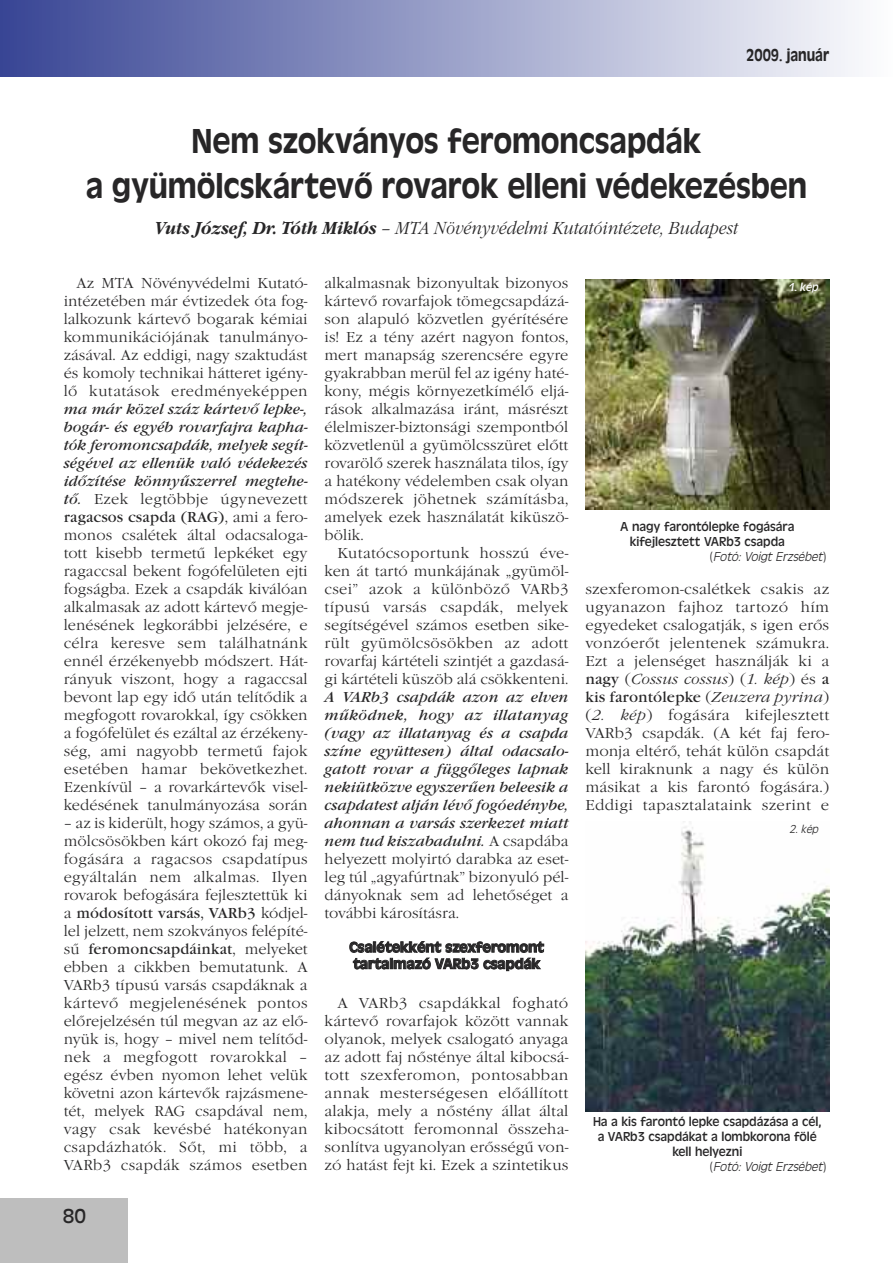
<style>
.page{position:relative;width:893px;height:1263px;background:#fff}
.page>*{position:absolute;margin:0;border:0;box-sizing:border-box;transform-origin:0 0}
.t1{font:500 36px/45.2px "Antique Oli TCE";letter-spacing:-.005em;color:#272627;text-align:center;scale:.9 1}
.t2{font:21px "Antique Oli TCE";color:#272627}
.t3{font:18px "Garamond Itc TCE Ligh Ital";letter-spacing:-.005em;color:#272627;scale:.9 1}
.t4{font:500 18px "Antique Oli TCE";color:#272627;scale:.8 1}
.t5{font:15px/18px "Garamond Itc TCE Ligh";letter-spacing:.005em;color:#272627;text-align:justify}
.t6{font:italic 15px/18px "Garamond Itc TCE";letter-spacing:.005em;color:#272627;text-align:justify}
.t7{font:15px "Garamond Itc TCE";letter-spacing:.005em;color:#272627}
.t8{font:500 15px/16.5px "Antique Oli TCE";color:#272627}
.t9{font:15px "Garamond Itc TCE Ligh Ital";letter-spacing:.005em;color:#272627}
.t10{font:15px "Garamond Itc TCE Ligh";letter-spacing:.025em;color:#272627}
.t11{font:13.5px/15px "Antique Oli TCE";letter-spacing:-.005em;color:#272627;text-align:center}
.t12{font:italic 13.5px "Antique Oli TCE Ligh";color:#272627}
.t13{font:italic 12px "Antique Oli TCE";color:#fff}
.t14{font:italic 12px "Antique Oli TCE Ligh";color:#272627}
.s1{font-family:"Garamond Itc TCE";font-weight:700;font-style:italic}
.s2{font-family:"Garamond Itc TCE";font-style:italic}
.s3{font-family:"Garamond Itc TCE Ligh"}
.s4{font-family:"Garamond Itc TCE Ligh";font-style:normal}
.s5{font-style:normal}
.s6{font-family:"Garamond Itc TCE"}
.s7{font-family:"Garamond Itc TCE Ligh Ital"}
</style>
<div class="page">
<div style="left:0;top:0;width:893px;height:77px;background:linear-gradient(to right,#384594,#fdfdfe)"></div>
<div style="left:0;top:1198px;width:128px;height:65px;background:#bebebe"></div>
<img style="left:585px;top:279px;width:244px;height:230px">
<img style="left:585px;top:821px;width:244px;height:291px">
<p class="t4" style="left:746px;top:44px;width:105px">2009. január</p>
<h1 class="t1" style="left:86px;top:118px;width:803px">Nem szokványos feromoncsapdák<br>a gyümölcskártevő rovarok elleni védekezésben</h1>
<p class="t3" style="left:155px;top:218px;width:649px"><span class="s1">Vuts József, Dr. Tóth Miklós</span> – MTA Növényvédelmi Kutatóintézete, Budapest</p>
<p class="t5" style="left:64px;top:274px;width:245px;text-indent:13px">Az MTA Növényvédelmi Kutató&shy;intézetében már évtizedek óta fog&shy;lalkozunk kártevő bogarak kémiai kommunikációjának tanulmányo&shy;zásával. Az eddigi, nagy szaktudást és komoly technikai hátteret igény&shy;lő kutatások eredményeképpen</p>
<p class="t6" style="left:64px;top:400px;width:246px">ma már közel száz kártevő lepke-, bogár- és egyéb rovarfajra kapha&shy;tók feromoncsapdák, melyek segít&shy;ségével az ellenük való védekezés időzítése könnyűszerrel megtehe-</p>
<p class="t10" style="left:64px;top:490px;width:245px"><span class="s2">tő.</span> Ezek legtöbbje úgynevezett</p>
<p class="t7" style="left:64px;top:508px;width:245px">ragacsos csapda (RAG)<span class="s3">, ami a fero-</span></p>
<p class="t5" style="left:64px;top:526px;width:245px">monos csalétek által odacsaloga&shy;tott kisebb termetű lepkéket egy ragaccsal bekent fogófelületen ejti fogságba. Ezek a csapdák kiválóan alkalmasak az adott kártevő megje&shy;lenésének legkorábbi jelzésére, e célra keresve sem találhatnánk ennél érzékenyebb módszert. Hát&shy;rányuk viszont, hogy a ragaccsal bevont lap egy idő után telítődik a megfogott rovarokkal, így csökken a fogófelület és ezáltal az érzékeny&shy;ség, ami nagyobb termetű fajok esetében hamar bekövetkezhet.<br>Ezenkívül – a rovarkártevők visel&shy;kedésének tanulmányozása során</p>
<p class="t5" style="left:64px;top:814px;width:245px">– az is kiderült, hogy számos, a gyü&shy;mölcsösökben kárt okozó faj meg&shy;fogására a ragacsos csapdatípus egyáltalán nem alkalmas. Ilyen rovarok befogására fejlesztettük ki</p>
<p class="t7" style="left:64px;top:904px;width:245px"><span class="s3">a</span> módosított varsás, VARb3 <span class="s3">kódjel-</span></p>
<p class="t5" style="left:64px;top:922px;width:245px">lel jelzett, nem szokványos felépíté-</p>
<p class="t7" style="left:64px;top:940px;width:245px"><span class="s3">sű</span> feromoncsapdáinkat<span class="s3">, melyeket</span></p>
<p class="t5" style="left:64px;top:958px;width:245px">ebben a cikkben bemutatunk. A VARb3 típusú varsás csapdáknak a kártevő megjelenésének pontos előrejelzésén túl megvan az az elő&shy;nyük is, hogy – mivel nem telítőd&shy;nek a megfogott rovarokkal – egész évben nyomon lehet velük követni azon kártevők rajzásmene&shy;tét, melyek RAG csapdával nem, vagy csak kevésbé hatékonyan csapdázhatók. Sőt, mi több, a VARb3 csapdák számos esetben</p>
<h2 class="t2" style="left:63px;top:1204px;width:25px">80</h2>
<p class="t5" style="left:325px;top:274px;width:245px">alkalmasnak bizonyultak bizonyos kártevő rovarfajok tömegcsapdázá&shy;son alapuló közvetlen gyérítésére is! Ez a tény azért nagyon fontos, mert manapság szerencsére egyre gyakrabban merül fel az igény haté&shy;kony, mégis környezetkímélő eljá&shy;rások alkalmazása iránt, másrészt élelmiszer-biztonsági szempontból közvetlenül a gyümölcsszüret előtt rovarölő szerek használata tilos, így a hatékony védelemben csak olyan módszerek jöhetnek számításba, amelyek ezek használatát kiküszö&shy;bölik.</p>
<p class="t5" style="left:325px;top:544px;width:245px;text-indent:13px">Kutatócsoportunk hosszú éve&shy;ken át tartó munkájának „gyümöl&shy;csei” azok a különböző VARb3 típusú varsás csapdák, melyek segítségével számos esetben sike&shy;rült gyümölcsösökben az adott rovarfaj kártételi szintjét a gazdasá&shy;gi kártételi küszöb alá csökkenteni.</p>
<p class="t6" style="left:325px;top:688px;width:246px">A VARb3 csapdák azon az elven működnek, hogy az illatanyag (vagy az illatanyag és a csapda színe együttesen) által odacsalo&shy;gatott rovar a függőleges lapnak nekiütközve egyszerűen beleesik a csapdatest alján lévő fogóedénybe, ahonnan a varsás szerkezet miatt nem tud kiszabadulni. <span class="s4">A csapdába</span></p>
<p class="t5" style="left:325px;top:850px;width:245px">helyezett molyirtó darabka az eset&shy;leg túl „agyafúrtnak” bizonyuló pél&shy;dányoknak sem ad lehetőséget a további károsításra.</p>
<p class="t8" style="left:349px;top:939px;width:196px">Csalétekként szexferomont tartalmazó VARb3 csapdák</p>
<p class="t5" style="left:325px;top:994px;width:245px;text-indent:13px">A VARb3 csapdákkal fogható kártevő rovarfajok között vannak olyanok, melyek csalogató anyaga az adott faj nősténye által kibocsá&shy;tott szexferomon, pontosabban annak mesterségesen előállított alakja, mely a nőstény állat által kibocsátott feromonnal összeha&shy;sonlítva ugyanolyan erősségű von&shy;zó hatást fejt ki. Ezek a szintetikus</p>
<p class="t13" style="left:789px;top:280px;width:31px">1. kép</p>
<p class="t11" style="left:620px;top:519px;width:176px">A nagy farontólepke fogására kifejlesztett VARb3 csapda</p>
<p class="t12" style="left:710px;top:549px;width:118px"><span class="s5">(</span>Fotó: Voigt Erzsébet<span class="s5">)</span></p>
<p class="t5" style="left:585px;top:580px;width:245px">szexferomon-csalétkek csakis az ugyanazon fajhoz tartozó hím egyedeket csalogatják, s igen erős vonzóerőt jelentenek számukra.<br>Ezt a jelenséget használják ki a</p>
<p class="t9" style="left:585px;top:670px;width:245px"><span class="s6">nagy</span> <span class="s3">(</span>Cossus cossus<span class="s3">) (</span>1. kép<span class="s3">) és</span> <span class="s6">a</span></p>
<p class="t7" style="left:585px;top:688px;width:245px">kis farontólepke <span class="s3">(</span><span class="s7">Zeuzera pyrina</span><span class="s3">)</span></p>
<p class="t5" style="left:585px;top:706px;width:245px">(<span class="s7">2. kép</span>) fogására kifejlesztett VARb3 csapdák. (A két faj fero&shy;monja eltérő, tehát külön csapdát kell kiraknunk a nagy és külön másikat a kis farontó fogására.)<br>Eddigi tapasztalataink szerint e</p>
<p class="t14" style="left:789px;top:822px;width:32px">2. kép</p>
<p class="t11" style="left:593px;top:1114px;width:230px">Ha a kis farontó lepke csapdázása a cél, a VARb3 csapdákat a lombkorona fölé kell helyezni</p>
<p class="t12" style="left:710px;top:1158px;width:118px"><span class="s5">(</span>Fotó: Voigt Erzsébet<span class="s5">)</span></p>
</div>
